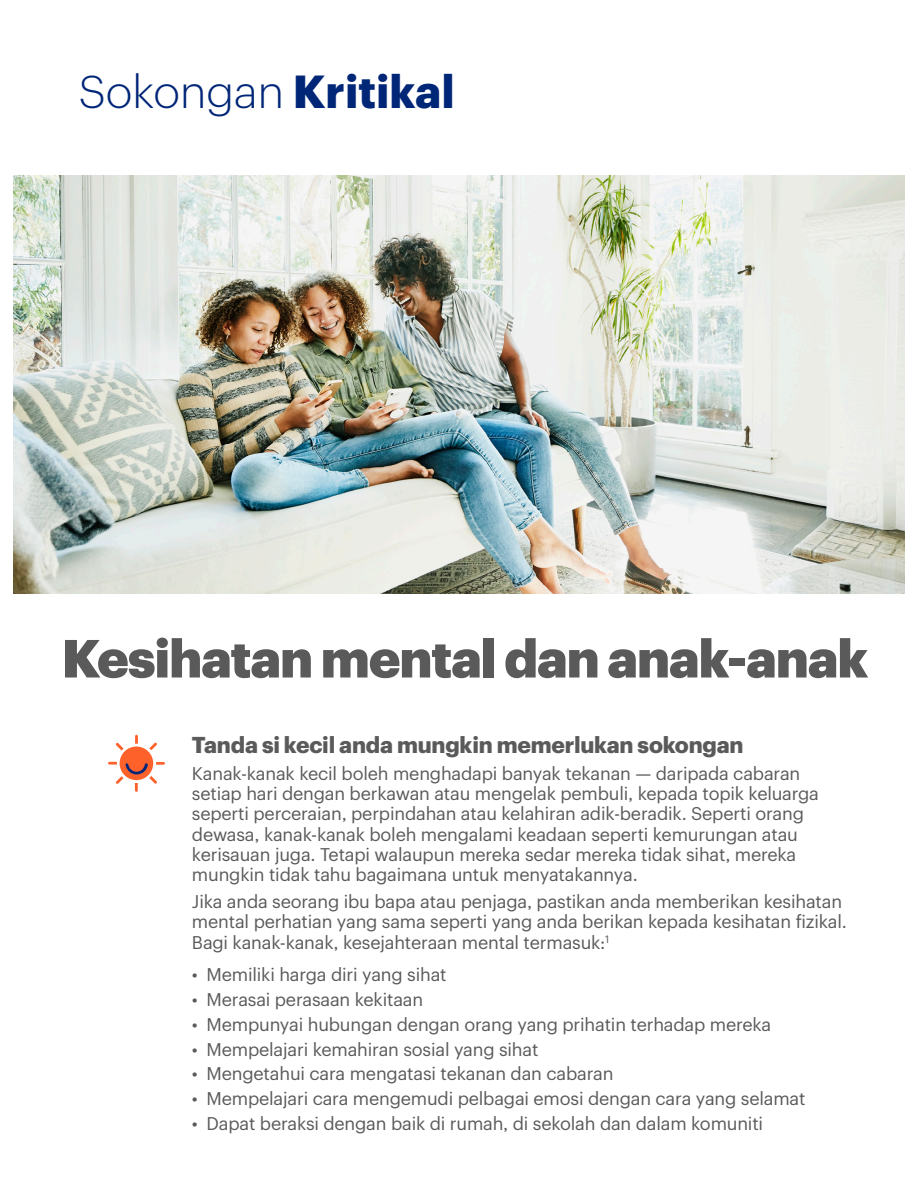
<style>
.page{position:relative;width:918px;height:1188px;background:#fff}
.page>*{position:absolute;margin:0;border:0;box-sizing:border-box;transform-origin:0 0}
.Headline{font:900 52.5px "Graphik UHG";letter-spacing:-.02em;color:#5a5a5a}
.t1{font:300 45px "Graphik";color:#002677}
.Section_Subhead{font:700 22.5px "Graphik UHG";letter-spacing:-.01em;color:#5a5a5a}
.Body{font:18px/20.2px "Graphik UHG";letter-spacing:-.01em;color:#5a5a5a}
.s1{font-weight:700;font-size:45.3px}
</style>
<div class="page">
<img style="left:14px;top:176px;width:890px;height:418px">
<div style="left:120px;top:747px;width:33px;height:33px;background:#ff612b;border-radius:50%"></div>
<svg style="left:135px;top:734px;width:3px;height:10px"></svg>
<svg style="left:116px;top:742px;width:8px;height:9px"></svg>
<svg style="left:149px;top:743px;width:8px;height:7px"></svg>
<svg style="left:108px;top:762px;width:57px;height:30px"></svg>
<h2 class="t1" style="left:79px;top:59px;width:377px">Sokongan <span class="s1">Kritikal</span></h2>
<p class="Headline" style="left:62px;top:618px;width:808px">Kesihatan mental dan anak-anak</p>
<p class="Section_Subhead" style="left:192px;top:727px;width:553px">Tanda si kecil anda mungkin memerlukan sokongan</p>
<p class="Body" style="left:192px;top:762px;width:629px">Kanak-kanak kecil boleh menghadapi banyak tekanan — daripada cabaran setiap hari dengan berkawan atau mengelak pembuli, kepada topik keluarga seperti perceraian, perpindahan atau kelahiran adik-beradik. Seperti orang dewasa, kanak-kanak boleh mengalami keadaan seperti kemurungan atau kerisauan juga. Tetapi walaupun mereka sedar mereka tidak sihat, mereka mungkin tidak tahu bagaimana untuk menyatakannya.</p>
<p class="Body" style="left:192px;top:890px;width:656px">Jika anda seorang ibu bapa atau penjaga, pastikan anda memberikan kesihatan mental perhatian yang sama seperti yang anda berikan kepada kesihatan fizikal.<br>Bagi kanak-kanak, kesejahteraan mental termasuk:<sup>1</sup></p>
<p class="Body" style="left:192px;top:963px;width:256px">• Memiliki harga diri yang sihat</p>
<p class="Body" style="left:192px;top:988px;width:233px">• Merasai perasaan kekitaan</p>
<p class="Body" style="left:192px;top:1013px;width:581px">• Mempunyai hubungan dengan orang yang prihatin terhadap mereka</p>
<p class="Body" style="left:192px;top:1037px;width:348px">• Mempelajari kemahiran sosial yang sihat</p>
<p class="Body" style="left:192px;top:1062px;width:423px">• Mengetahui cara mengatasi tekanan dan cabaran</p>
<p class="Body" style="left:192px;top:1087px;width:615px">• Mempelajari cara mengemudi pelbagai emosi dengan cara yang selamat</p>
<p class="Body" style="left:192px;top:1112px;width:573px">• Dapat beraksi dengan baik di rumah, di sekolah dan dalam komuniti</p>
</div>
